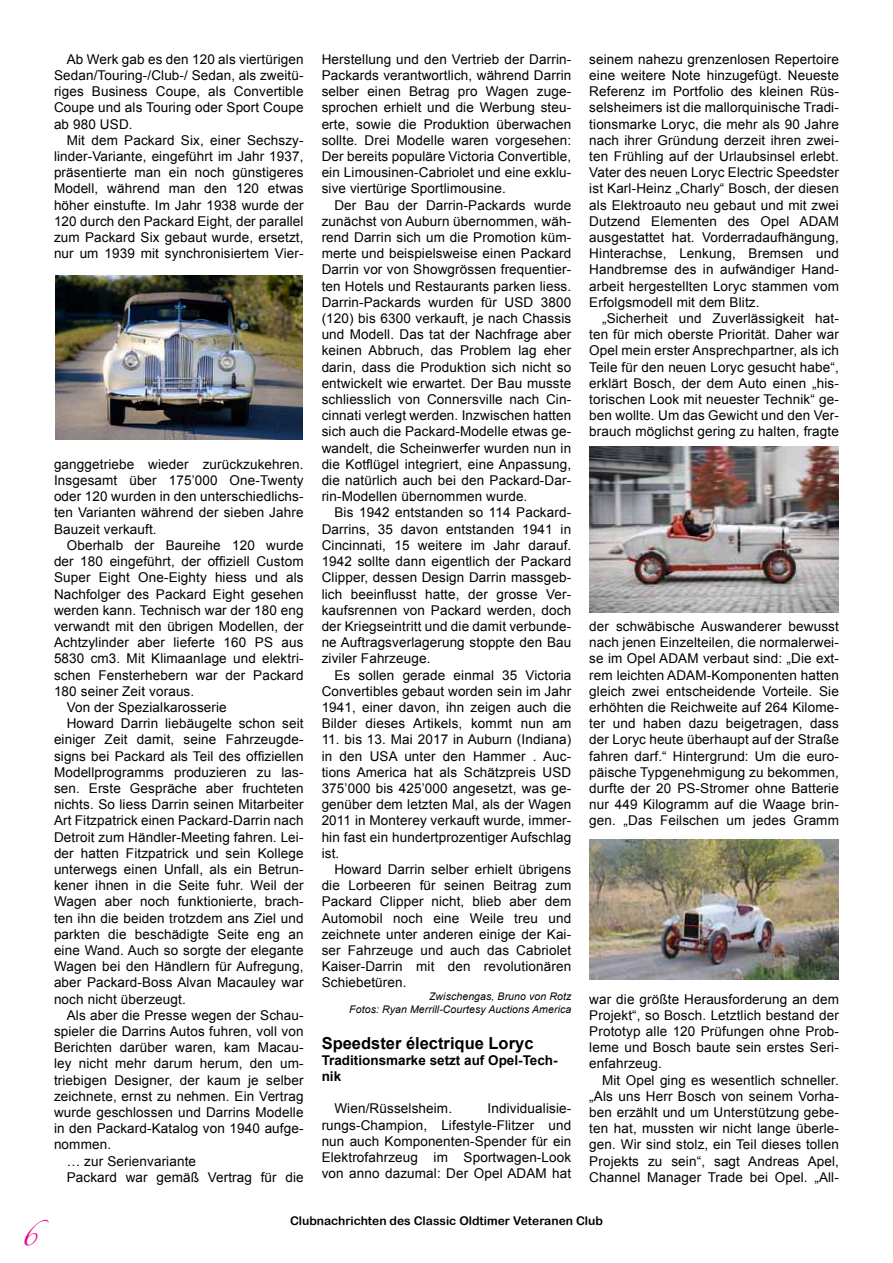
<style>
.page{position:relative;width:893px;height:1263px;background:#fff}
.page>*{position:absolute;margin:0;border:0;box-sizing:border-box;transform-origin:0 0}
.t1{font:21px "Zapfino";color:#ec008c}
.t2{font:700 16.5px "Arial";color:#000}
.t3{font:13.5px/16.2px "Arial";letter-spacing:.01em;color:#000;text-align:justify}
.t4{font:700 13.5px/16.2px "Arial";color:#000}
.t5{font:12px "Arial Rounded MT Bold";color:#000}
.t6{font:italic 10.5px/12.6px "Arial";letter-spacing:.01em;color:#000;text-align:right}
</style>
<div class="page">
<img style="left:55px;top:275px;width:248px;height:165px">
<img style="left:589px;top:446px;width:250px;height:167px">
<img style="left:589px;top:839px;width:250px;height:141px">
<p class="t3" style="left:54px;top:51px;width:251px;text-indent:13px">Ab Werk gab es den 120 als viertürigen Sedan/Touring-/Club-/ Sedan, als zweitü&shy;riges Business Coupe, als Convertible Coupe und als Touring oder Sport Coupe ab 980 USD.</p>
<p class="t3" style="left:54px;top:132px;width:251px;text-indent:13px">Mit dem Packard Six, einer Sechszy&shy;linder-Variante, eingeführt im Jahr 1937, präsentierte man ein noch günstigeres Modell, während man den 120 etwas höher einstufte. Im Jahr 1938 wurde der 120 durch den Packard Eight, der parallel zum Packard Six gebaut wurde, ersetzt, nur um 1939 mit synchronisiertem Vier-</p>
<p class="t3" style="left:54px;top:456px;width:251px">ganggetriebe wieder zurückzukehren.<br>Insgesamt über 175’000 One-Twenty oder 120 wurden in den unterschiedlichs&shy;ten Varianten während der sieben Jahre Bauzeit verkauft.</p>
<p class="t3" style="left:67px;top:537px;width:238px">Oberhalb der Baureihe 120 wurde</p>
<p class="t3" style="left:54px;top:553px;width:251px">der 180 eingeführt, der offiziell Custom</p>
<p class="t3" style="left:54px;top:570px;width:251px">Super Eight One-Eighty hiess und als</p>
<p class="t3" style="left:54px;top:586px;width:251px">Nachfolger des Packard Eight gesehen</p>
<p class="t3" style="left:54px;top:602px;width:251px">werden kann. Technisch war der 180 eng</p>
<p class="t3" style="left:54px;top:618px;width:251px">verwandt mit den übrigen Modellen, der</p>
<p class="t3" style="left:54px;top:634px;width:251px">Achtzylinder aber lieferte 160 PS aus</p>
<p class="t3" style="left:54px;top:651px;width:251px">5830 cm3. Mit Klimaanlage und elektri-</p>
<p class="t3" style="left:54px;top:667px;width:251px">schen Fensterhebern war der Packard</p>
<p class="t3" style="left:54px;top:683px;width:142px">180 seiner Zeit voraus.</p>
<p class="t3" style="left:67px;top:699px;width:162px">Von der Spezialkarosserie</p>
<p class="t3" style="left:67px;top:715px;width:238px">Howard Darrin liebäugelte schon seit</p>
<p class="t3" style="left:54px;top:732px;width:251px">einiger Zeit damit, seine Fahrzeugde-</p>
<p class="t3" style="left:54px;top:748px;width:251px">signs bei Packard als Teil des offiziellen</p>
<p class="t3" style="left:54px;top:764px;width:251px">Modellprogramms produzieren zu las-</p>
<p class="t3" style="left:54px;top:780px;width:251px">sen. Erste Gespräche aber fruchteten</p>
<p class="t3" style="left:54px;top:796px;width:251px">nichts. So liess Darrin seinen Mitarbeiter</p>
<p class="t3" style="left:54px;top:813px;width:251px">Art Fitzpatrick einen Packard-Darrin nach</p>
<p class="t3" style="left:54px;top:829px;width:251px">Detroit zum Händler-Meeting fahren. Lei-</p>
<p class="t3" style="left:54px;top:845px;width:251px">der hatten Fitzpatrick und sein Kollege</p>
<p class="t3" style="left:54px;top:861px;width:251px">unterwegs einen Unfall, als ein Betrun-</p>
<p class="t3" style="left:54px;top:877px;width:251px">kener ihnen in die Seite fuhr. Weil der</p>
<p class="t3" style="left:54px;top:894px;width:251px">Wagen aber noch funktionierte, brach-</p>
<p class="t3" style="left:54px;top:910px;width:251px">ten ihn die beiden trotzdem ans Ziel und</p>
<p class="t3" style="left:54px;top:926px;width:251px">parkten die beschädigte Seite eng an</p>
<p class="t3" style="left:54px;top:942px;width:251px">eine Wand. Auch so sorgte der elegante</p>
<p class="t3" style="left:54px;top:958px;width:251px">Wagen bei den Händlern für Aufregung,</p>
<p class="t3" style="left:54px;top:975px;width:251px">aber Packard-Boss Alvan Macauley war</p>
<p class="t3" style="left:54px;top:991px;width:133px">noch nicht überzeugt.</p>
<p class="t3" style="left:67px;top:1007px;width:238px">Als aber die Presse wegen der Schau-</p>
<p class="t3" style="left:54px;top:1023px;width:251px">spieler die Darrins Autos fuhren, voll von</p>
<p class="t3" style="left:54px;top:1039px;width:251px">Berichten darüber waren, kam Macau-</p>
<p class="t3" style="left:54px;top:1056px;width:251px">ley nicht mehr darum herum, den um-</p>
<p class="t3" style="left:54px;top:1072px;width:251px">triebigen Designer, der kaum je selber</p>
<p class="t3" style="left:54px;top:1088px;width:251px">zeichnete, ernst zu nehmen. Ein Vertrag</p>
<p class="t3" style="left:54px;top:1104px;width:251px">wurde geschlossen und Darrins Modelle</p>
<p class="t3" style="left:54px;top:1120px;width:251px">in den Packard-Katalog von 1940 aufge-</p>
<p class="t3" style="left:54px;top:1137px;width:59px">nommen.</p>
<p class="t3" style="left:67px;top:1153px;width:131px">… zur Serienvariante</p>
<p class="t3" style="left:67px;top:1169px;width:238px">Packard war gemäß Vertrag für die</p>
<p class="t3" style="left:322px;top:51px;width:251px">Herstellung und den Vertrieb der Darrin-Packards verantwortlich, während Darrin selber einen Betrag pro Wagen zuge&shy;sprochen erhielt und die Werbung steu&shy;erte, sowie die Produktion überwachen sollte. Drei Modelle waren vorgesehen:<br>Der bereits populäre Victoria Convertible, ein Limousinen-Cabriolet und eine exklu&shy;sive viertürige Sportlimousine.</p>
<p class="t3" style="left:322px;top:197px;width:251px;text-indent:13px">Der Bau der Darrin-Packards wurde zunächst von Auburn übernommen, wäh&shy;rend Darrin sich um die Promotion küm&shy;merte und beispielsweise einen Packard Darrin vor von Showgrössen frequentier&shy;ten Hotels und Restaurants parken liess.<br>Darrin-Packards wurden für USD 3800 (120) bis 6300 verkauft, je nach Chassis und Modell. Das tat der Nachfrage aber keinen Abbruch, das Problem lag eher darin, dass die Produktion sich nicht so entwickelt wie erwartet. Der Bau musste schliesslich von Connersville nach Cin&shy;cinnati verlegt werden. Inzwischen hatten sich auch die Packard-Modelle etwas ge&shy;wandelt, die Scheinwerfer wurden nun in die Kotflügel integriert, eine Anpassung, die natürlich auch bei den Packard-Dar&shy;rin-Modellen übernommen wurde.</p>
<p class="t3" style="left:322px;top:505px;width:251px;text-indent:13px">Bis 1942 entstanden so 114 Packard-Darrins, 35 davon entstanden 1941 in Cincinnati, 15 weitere im Jahr darauf.<br>1942 sollte dann eigentlich der Packard Clipper, dessen Design Darrin massgeb&shy;lich beeinflusst hatte, der grosse Ver&shy;kaufsrennen von Packard werden, doch der Kriegseintritt und die damit verbunde&shy;ne Auftragsverlagerung stoppte den Bau ziviler Fahrzeuge.</p>
<p class="t3" style="left:322px;top:667px;width:251px;text-indent:13px">Es sollen gerade einmal 35 Victoria Convertibles gebaut worden sein im Jahr 1941, einer davon, ihn zeigen auch die Bilder dieses Artikels, kommt nun am</p>
<p class="t3" style="left:322px;top:732px;width:251px">11. bis 13. Mai 2017 in Auburn (Indiana) in den USA unter den Hammer . Auc&shy;tions America hat als Schätzpreis USD 375’000 bis 425’000 angesetzt, was ge&shy;genüber dem letzten Mal, als der Wagen 2011 in Monterey verkauft wurde, immer&shy;hin fast ein hundertprozentiger Aufschlag ist.</p>
<p class="t3" style="left:322px;top:861px;width:251px;text-indent:13px">Howard Darrin selber erhielt übrigens die Lorbeeren für seinen Beitrag zum Packard Clipper nicht, blieb aber dem Automobil noch eine Weile treu und zeichnete unter anderen einige der Kai&shy;ser Fahrzeuge und auch das Cabriolet Kaiser-Darrin mit den revolutionären Schiebetüren.</p>
<p class="t6" style="left:349px;top:990px;width:224px">Zwischengas, Bruno von Rotz<br>Fotos: Ryan Merrill-Courtesy Auctions America</p>
<p class="t2" style="left:322px;top:1032px;width:213px">Speedster électrique Loryc</p>
<p class="t4" style="left:322px;top:1052px;width:238px">Traditionsmarke setzt auf Opel-Tech&shy;nik</p>
<p class="t3" style="left:334px;top:1101px;width:119px">Wien/Rüsselsheim.</p>
<p class="t3" style="left:322px;top:1101px;width:251px;text-indent:166px">Individualisie&shy;rungs-Champion, Lifestyle-Flitzer und nun auch Komponenten-Spender für ein Elektrofahrzeug im Sportwagen-Look von anno dazumal: Der Opel ADAM hat</p>
<p class="t3" style="left:589px;top:51px;width:251px">seinem nahezu grenzenlosen Repertoire eine weitere Note hinzugefügt. Neueste Referenz im Portfolio des kleinen Rüs&shy;selsheimers ist die mallorquinische Tradi&shy;tionsmarke Loryc, die mehr als 90 Jahre nach ihrer Gründung derzeit ihren zwei&shy;ten Frühling auf der Urlaubsinsel erlebt.<br>Vater des neuen Loryc Electric Speedster ist Karl-Heinz „Charly“ Bosch, der diesen als Elektroauto neu gebaut und mit zwei Dutzend Elementen des Opel ADAM ausgestattet hat. Vorderradaufhängung, Hinterachse, Lenkung, Bremsen und Handbremse des in aufwändiger Hand&shy;arbeit hergestellten Loryc stammen vom Erfolgsmodell mit dem Blitz.</p>
<p class="t3" style="left:589px;top:310px;width:251px;text-indent:13px">„Sicherheit und Zuverlässigkeit hat&shy;ten für mich oberste Priorität. Daher war Opel mein erster Ansprechpartner, als ich Teile für den neuen Loryc gesucht habe“, erklärt Bosch, der dem Auto einen „his&shy;torischen Look mit neuester Technik“ ge&shy;ben wollte. Um das Gewicht und den Ver&shy;brauch möglichst gering zu halten, fragte</p>
<p class="t3" style="left:589px;top:618px;width:251px">der schwäbische Auswanderer bewusst nach jenen Einzelteilen, die normalerwei&shy;se im Opel ADAM verbaut sind: „Die ext&shy;rem leichten ADAM-Komponenten hatten gleich zwei entscheidende Vorteile. Sie erhöhten die Reichweite auf 264 Kilome&shy;ter und haben dazu beigetragen, dass der Loryc heute überhaupt auf der Straße fahren darf.“ Hintergrund: Um die euro&shy;päische Typgenehmigung zu bekommen, durfte der 20 PS-Stromer ohne Batterie nur 449 Kilogramm auf die Waage brin&shy;gen. „Das Feilschen um jedes Gramm</p>
<p class="t3" style="left:589px;top:991px;width:251px">war die größte Herausforderung an dem Projekt“, so Bosch. Letztlich bestand der Prototyp alle 120 Prüfungen ohne Prob&shy;leme und Bosch baute sein erstes Seri&shy;enfahrzeug.</p>
<p class="t3" style="left:589px;top:1072px;width:251px;text-indent:13px">Mit Opel ging es wesentlich schneller. „Als uns Herr Bosch von seinem Vorha&shy;ben erzählt und um Unterstützung gebe&shy;ten hat, mussten wir nicht lange überle&shy;gen. Wir sind stolz, ein Teil dieses tollen Projekts zu sein“, sagt Andreas Apel, Channel Manager Trade bei Opel. „All-</p>
<h1 class="t1" style="left:20px;top:1225px;width:20px">6</h1>
<p class="t5" style="left:290px;top:1213px;width:314px">Clubnachrichten des Classic Oldtimer Veteranen Club</p>
</div>
